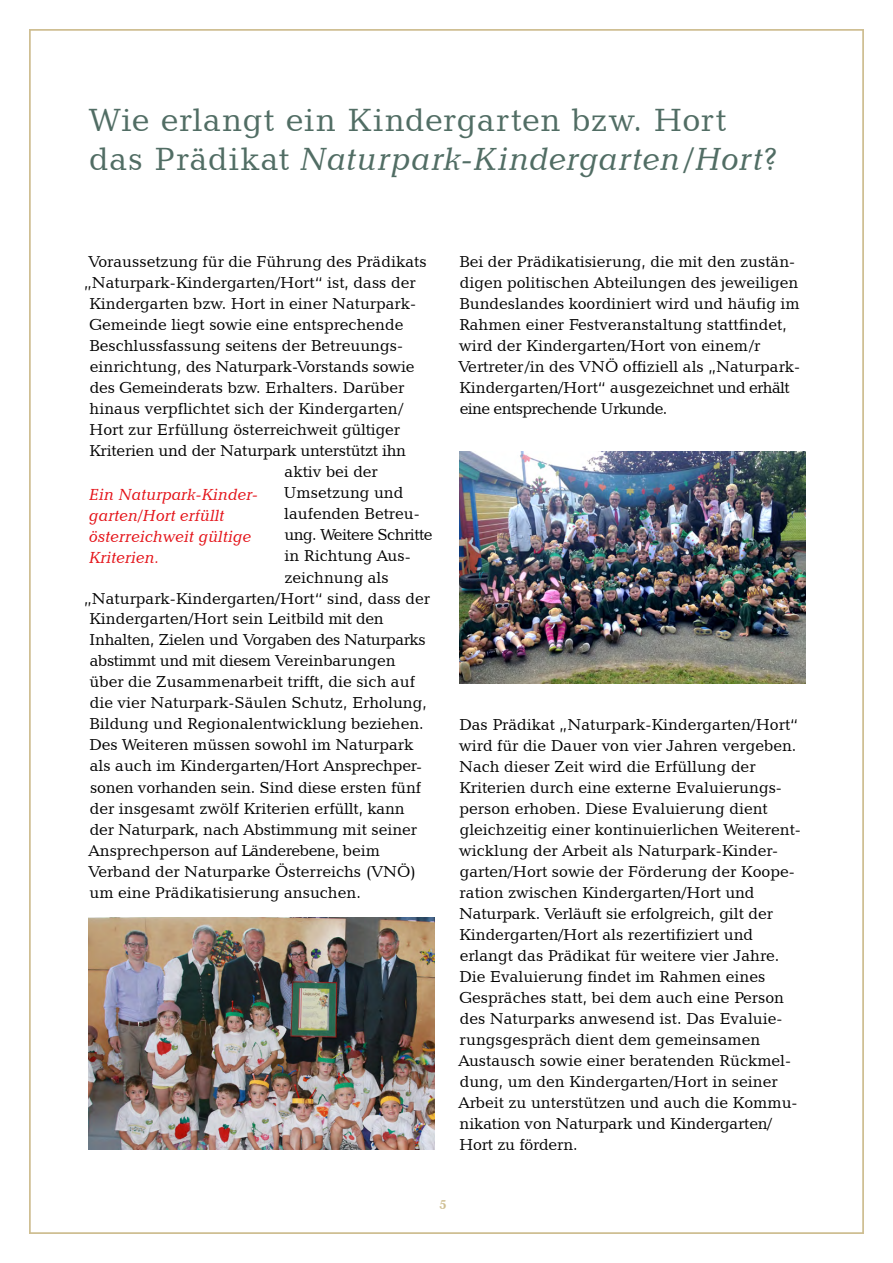
<style>
.page{position:relative;width:893px;height:1263px;background:#fff}
.page>*{position:absolute;margin:0;border:0;box-sizing:border-box;transform-origin:0 0}
.t1{font:33px/39px "Candida BT";letter-spacing:.02em;color:#516d64}
.t2{font:italic 16.5px/21px "Candida BT";color:#e41218}
.t3{font:16.2px/21px "Candida BT";color:#000}
.t4{font:16.2px "Candida BT";letter-spacing:-.025em;color:#000}
.t5{font:16.2px "Candida BT";letter-spacing:-.03em;color:#000}
.t6{font:700 13.5px "Candida BT";color:#cfbf93}
.s1{font-style:italic}
</style>
<div class="page">
<img style="left:88px;top:917px;width:347px;height:233px">
<img style="left:459px;top:452px;width:346px;height:232px">
<h1 class="t1" style="left:89px;top:100px;width:690px">Wie erlangt ein Kindergarten bzw. Hort das Prädikat <span class="s1">Naturpark-Kindergarten/Hort</span>?</h1>
<p class="t3" style="left:89px;top:251px;width:340px">Voraussetzung für die Führung des Prädikats</p>
<p class="t3" style="left:84px;top:272px;width:333px">„Naturpark-Kindergarten/Hort“ ist, dass der</p>
<p class="t3" style="left:89px;top:293px;width:328px">Kindergarten bzw. Hort in einer Naturpark-</p>
<p class="t3" style="left:89px;top:314px;width:316px">Gemeinde liegt sowie eine entsprechende</p>
<p class="t3" style="left:89px;top:335px;width:315px">Beschlussfassung seitens der Betreuungs-</p>
<p class="t3" style="left:90px;top:356px;width:326px">einrichtung, des Naturpark-Vorstands sowie</p>
<p class="t3" style="left:90px;top:377px;width:316px">des Gemeinderats bzw. Erhalters. Darüber</p>
<p class="t3" style="left:90px;top:398px;width:315px">hinaus verpflichtet sich der Kindergarten/</p>
<p class="t3" style="left:89px;top:419px;width:312px">Hort zur Erfüllung österreichweit gültiger</p>
<p class="t3" style="left:89px;top:440px;width:319px">Kriterien und der Naturpark unterstützt ihn</p>
<p class="t3" style="left:285px;top:461px;width:95px">aktiv bei der</p>
<p class="t3" style="left:284px;top:482px;width:121px">Umsetzung und</p>
<p class="t3" style="left:284px;top:503px;width:137px">laufenden Betreu-</p>
<p class="t5" style="left:284px;top:525px;width:150px">ung. Weitere Schritte</p>
<p class="t3" style="left:284px;top:545px;width:128px">in Richtung Aus-</p>
<p class="t3" style="left:284px;top:566px;width:106px">zeichnung als</p>
<p class="t3" style="left:84px;top:587px;width:347px">„Naturpark-Kindergarten/Hort“ sind, dass der</p>
<p class="t3" style="left:89px;top:608px;width:296px">Kindergarten/Hort sein Leitbild mit den</p>
<p class="t4" style="left:89px;top:630px;width:338px">Inhalten, Zielen und Vorgaben des Naturparks</p>
<p class="t4" style="left:90px;top:651px;width:307px">abstimmt und mit diesem Vereinbarungen</p>
<p class="t3" style="left:90px;top:671px;width:327px">über die Zusammenarbeit trifft, die sich auf</p>
<p class="t3" style="left:90px;top:692px;width:339px">die vier Naturpark-Säulen Schutz, Erholung,</p>
<p class="t3" style="left:89px;top:713px;width:336px">Bildung und Regionalentwicklung beziehen.</p>
<p class="t3" style="left:89px;top:734px;width:326px">Des Weiteren müssen sowohl im Naturpark</p>
<p class="t3" style="left:90px;top:755px;width:334px">als auch im Kindergarten/Hort Ansprechper-</p>
<p class="t3" style="left:90px;top:776px;width:333px">sonen vorhanden sein. Sind diese ersten fünf</p>
<p class="t3" style="left:90px;top:797px;width:316px">der insgesamt zwölf Kriterien erfüllt, kann</p>
<p class="t3" style="left:90px;top:818px;width:329px">der Naturpark, nach Abstimmung mit seiner</p>
<p class="t3" style="left:88px;top:839px;width:293px">Ansprechperson auf Länderebene, beim</p>
<p class="t3" style="left:89px;top:860px;width:329px">Verband der Naturparke Österreichs (VNÖ)</p>
<p class="t3" style="left:90px;top:881px;width:273px">um eine Prädikatisierung ansuchen.</p>
<p class="t2" style="left:89px;top:483px;width:170px">Ein Naturpark-Kinder&shy;garten/Hort erfüllt österreichweit gültige<br>Kriterien.</p>
<p class="t3" style="left:458px;top:251px;width:343px">Bei der Prädikatisierung, die mit den zustän&shy;digen politischen Abteilungen des jeweiligen Bundeslandes koordiniert wird und häufig im Rahmen einer Festveranstaltung stattfindet, wird der Kindergarten/Hort von einem/r Vertreter/in des VNÖ offiziell als „Naturpark-Kindergarten/Hort“ ausgezeichnet und erhält eine entsprechende Urkunde.</p>
<p class="t3" style="left:458px;top:713px;width:344px">Das Prädikat „Naturpark-Kindergarten/Hort“ wird für die Dauer von vier Jahren vergeben.<br>Nach dieser Zeit wird die Erfüllung der Kriterien durch eine externe Evaluierungs&shy;person erhoben. Diese Evaluierung dient gleichzeitig einer kontinuierlichen Weiterent&shy;wicklung der Arbeit als Naturpark-Kinder&shy;garten/Hort sowie der Förderung der Koope&shy;ration zwischen Kindergarten/Hort und Naturpark. Verläuft sie erfolgreich, gilt der Kindergarten/Hort als rezertifiziert und erlangt das Prädikat für weitere vier Jahre.<br>Die Evaluierung findet im Rahmen eines Gespräches statt, bei dem auch eine Person des Naturparks anwesend ist. Das Evaluie&shy;rungsgespräch dient dem gemeinsamen Austausch sowie einer beratenden Rückmel&shy;dung, um den Kindergarten/Hort in seiner Arbeit zu unterstützen und auch die Kommu&shy;nikation von Naturpark und Kindergarten/ Hort zu fördern.</p>
<p class="t6" style="left:439px;top:1196px;width:9px">5</p>
</div>
